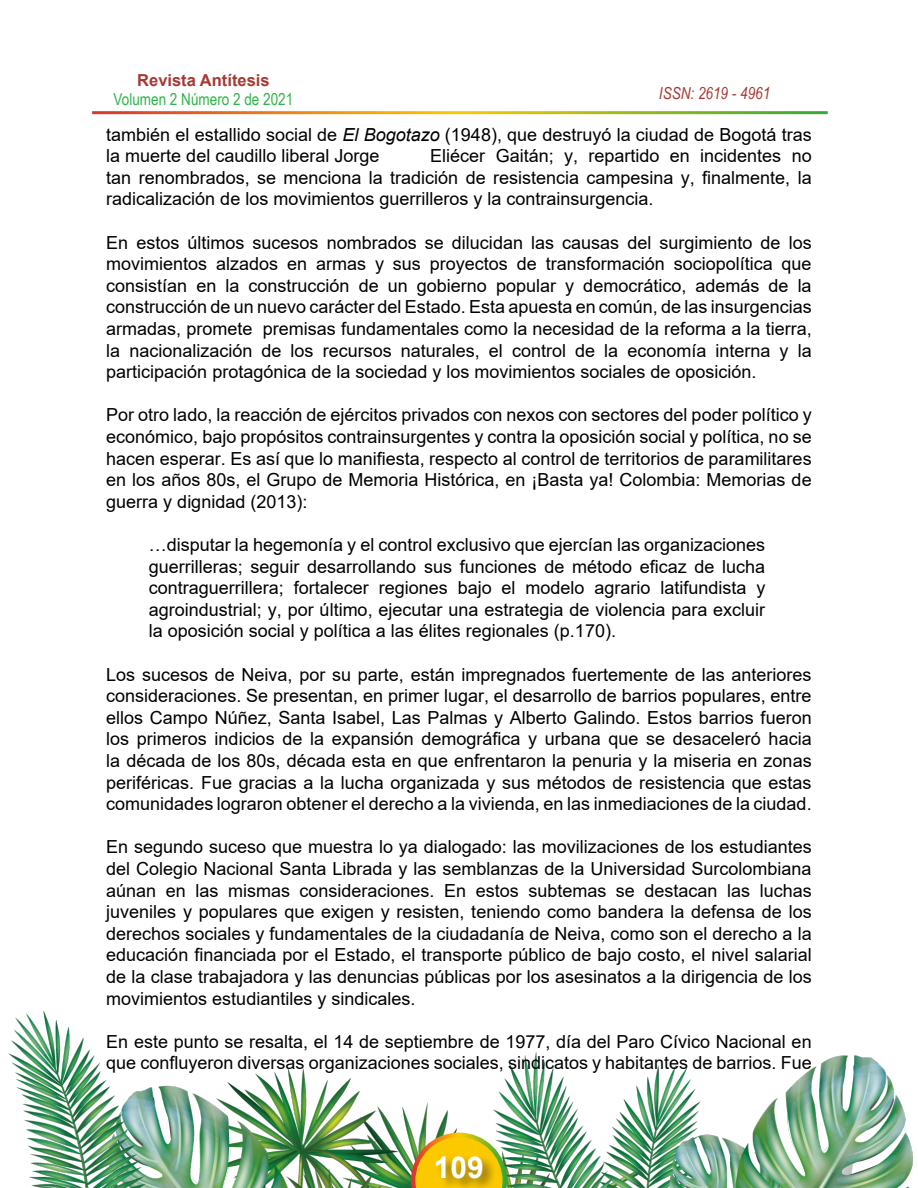
<style>
.page{position:relative;width:918px;height:1188px;background:#fff}
.page>*{position:absolute;margin:0;border:0;box-sizing:border-box;transform-origin:0 0}
.t1{font:700 30px "Arial";color:#fff}
.t2{font:18px/21.6px "Arial";color:#000;text-align:justify}
.t3{font:16.5px "Arial Narrow";color:#31b44a}
.t4{font:700 16.5px "Arial";color:#a53a35}
.t5{font:italic 16.5px "Arial Narrow";color:#a53a35}
.s1{font-style:italic}
</style>
<div class="page">
<img style="left:8px;top:1010px;width:905px;height:178px">
<svg style="left:411px;top:1133px;width:96px;height:55px"></svg>
<div style="left:434px;top:1155px;width:63px;height:33px;background:#231f20;opacity:.54"></div>
<p class="t4" style="left:137px;top:68px;width:134px">Revista Antítesis</p>
<p class="t3" style="left:114px;top:88px;width:181px">Volumen 2 Número 2 de 2021</p>
<p class="t5" style="left:659px;top:81px;width:113px">ISSN: 2619 - 4961</p>
<p class="t2" style="left:106px;top:123px;width:707px">también el estallido social de <span class="s1">El Bogotazo</span> (1948), que destruyó la ciudad de Bogotá tras la muerte del caudillo liberal Jorge</p>
<p class="t2" style="left:106px;top:145px;width:707px;text-indent:324px">Eliécer Gaitán; y, repartido en incidentes no tan renombrados, se menciona la tradición de resistencia campesina y, finalmente, la radicalización de los movimientos guerrilleros y la contrainsurgencia.</p>
<p class="t2" style="left:106px;top:231px;width:707px">En estos últimos sucesos nombrados se dilucidan las causas del surgimiento de los movimientos alzados en armas y sus proyectos de transformación sociopolítica que consistían en la construcción de un gobierno popular y democrático, además de la construcción de un nuevo carácter del Estado. Esta apuesta en común, de las insurgencias armadas, promete premisas fundamentales como la necesidad de la reforma a la tierra, la nacionalización de los recursos naturales, el control de la economía interna y la participación protagónica de la sociedad y los movimientos sociales de oposición.</p>
<p class="t2" style="left:106px;top:404px;width:707px">Por otro lado, la reacción de ejércitos privados con nexos con sectores del poder político y económico, bajo propósitos contrainsurgentes y contra la oposición social y política, no se hacen esperar. Es así que lo manifiesta, respecto al control de territorios de paramilitares en los años 80s, el Grupo de Memoria Histórica, en ¡Basta ya! Colombia: Memorias de guerra y dignidad (2013):</p>
<p class="t2" style="left:149px;top:534px;width:618px">…disputar la hegemonía y el control exclusivo que ejercían las organizaciones guerrilleras; seguir desarrollando sus funciones de método eficaz de lucha contraguerrillera; fortalecer regiones bajo el modelo agrario latifundista y agroindustrial; y, por último, ejecutar una estrategia de violencia para excluir la oposición social y política a las élites regionales (p.170).</p>
<p class="t2" style="left:106px;top:663px;width:707px">Los sucesos de Neiva, por su parte, están impregnados fuertemente de las anteriores consideraciones. Se presentan, en primer lugar, el desarrollo de barrios populares, entre ellos Campo Núñez, Santa Isabel, Las Palmas y Alberto Galindo. Estos barrios fueron los primeros indicios de la expansión demográfica y urbana que se desaceleró hacia la década de los 80s, década esta en que enfrentaron la penuria y la miseria en zonas periféricas. Fue gracias a la lucha organizada y sus métodos de resistencia que estas comunidades lograron obtener el derecho a la vivienda, en las inmediaciones de la ciudad.</p>
<p class="t2" style="left:106px;top:836px;width:707px">En segundo suceso que muestra lo ya dialogado: las movilizaciones de los estudiantes del Colegio Nacional Santa Librada y las semblanzas de la Universidad Surcolombiana aúnan en las mismas consideraciones. En estos subtemas se destacan las luchas juveniles y populares que exigen y resisten, teniendo como bandera la defensa de los derechos sociales y fundamentales de la ciudadanía de Neiva, como son el derecho a la educación financiada por el Estado, el transporte público de bajo costo, el nivel salarial de la clase trabajadora y las denuncias públicas por los asesinatos a la dirigencia de los movimientos estudiantiles y sindicales.</p>
<p class="t2" style="left:106px;top:1031px;width:707px">En este punto se resalta, el 14 de septiembre de 1977, día del Paro Cívico Nacional en que confluyeron diversas organizaciones sociales, sindicatos y habitantes de barrios. Fue</p>
<h1 class="t1" style="left:434px;top:1146px;width:52px">109</h1>
</div>
